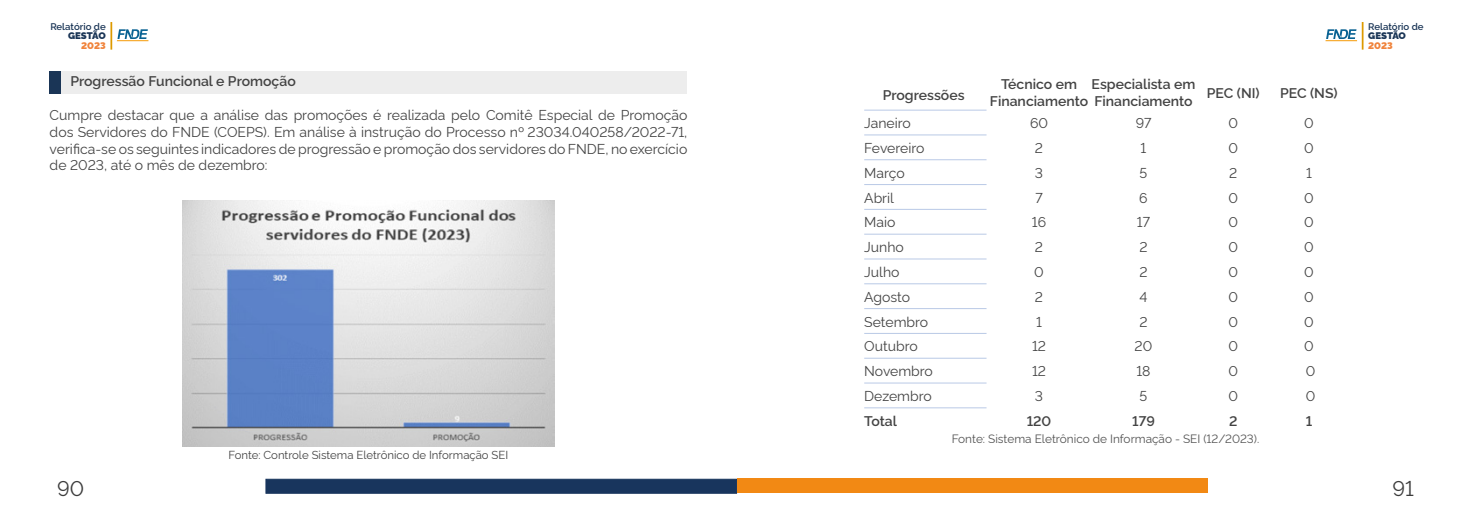
<style>
.page{position:relative;width:1474px;height:521px;background:#fff}
.page>*{position:absolute;margin:0;border:0;box-sizing:border-box;transform-origin:0 0}
.t1{font:21px "Rawline";color:#3c3c3c}
.t2{font:14px/16.8px "Rawline";color:#434343;text-align:justify}
.t3{font:600 14px/16.8px "Rawline";color:#434343}
.t4{font:11.81px "Rawline";color:#535353}
.t5{font:11.38px "Rawline";color:#434343}
.t6{font:600 9.62px "Rawline";color:#1a3556}
.t7{font:900 9.62px "Rawline";color:#1a3556}
.t8{font:900 9.62px "Rawline";color:#f0833b}
</style>
<div class="page">
<img style="left:182px;top:201px;width:373px;height:245px">
<div style="left:60px;top:71px;width:627px;height:23px;background:#ededed"></div>
<div style="left:49px;top:71px;width:11px;height:23px;background:#1a3556"></div>
<div style="left:265px;top:479px;width:472px;height:15px;background:#18355d;border:1px solid #18355d"></div>
<div style="left:737px;top:479px;width:470px;height:14px;background:#f28914"></div>
<svg style="left:117px;top:29px;width:31px;height:12px"></svg>
<hr style="left:110px;top:22px;width:2px;height:28px;background:#dd9a00">
<svg style="left:1325px;top:29px;width:31px;height:12px"></svg>
<hr style="left:1361px;top:22px;width:2px;height:28px;background:#dd9a00">
<hr style="left:864px;top:110px;width:122px;height:1px;background:#b9c9e6">
<hr style="left:864px;top:134px;width:122px;height:1px;background:#b9c9e6">
<hr style="left:864px;top:159px;width:122px;height:1px;background:#b9c9e6">
<hr style="left:864px;top:184px;width:122px;height:1px;background:#b9c9e6">
<hr style="left:864px;top:209px;width:122px;height:1px;background:#b9c9e6">
<hr style="left:864px;top:234px;width:122px;height:1px;background:#b9c9e6">
<hr style="left:864px;top:258px;width:122px;height:1px;background:#b9c9e6">
<hr style="left:864px;top:283px;width:122px;height:1px;background:#b9c9e6">
<hr style="left:864px;top:308px;width:122px;height:1px;background:#b9c9e6">
<hr style="left:864px;top:333px;width:122px;height:1px;background:#b9c9e6">
<hr style="left:864px;top:358px;width:122px;height:1px;background:#b9c9e6">
<hr style="left:864px;top:383px;width:122px;height:1px;background:#b9c9e6">
<hr style="left:864px;top:407px;width:122px;height:1px;background:#b9c9e6">
<p class="t6" style="left:50px;top:19px;width:57px">Relatório de</p>
<p class="t7" style="left:68px;top:29px;width:39px">GESTÃO</p>
<p class="t8" style="left:81px;top:38px;width:26px">2023</p>
<p class="t3" style="left:70px;top:71px;width:227px">Progressão Funcional e Promoção</p>
<p class="t2" style="left:50px;top:105px;width:639px">Cumpre destacar que a análise das promoções é realizada pelo Comitê Especial de Promoção dos Servidores do FNDE (COEPS). Em análise à instrução do Processo nº 23034.040258/2022-71, verifica-se os seguintes indicadores de progressão e promoção dos servidores do FNDE, no exercício de 2023, até o mês de dezembro:</p>
<p class="t5" style="left:228px;top:446px;width:281px">Fonte: Controle Sistema Eletrônico de Informação SEI</p>
<p class="t3" style="left:882px;top:85px;width:83px">Progressões</p>
<p class="t3" style="left:989px;top:75px;width:204px;text-indent:11px">Técnico em<br>Financiamento Financiamento</p>
<p class="t3" style="left:1091px;top:75px;width:105px">Especialista em</p>
<p class="t3" style="left:1206px;top:83px;width:54px">PEC (NI)</p>
<p class="t3" style="left:1280px;top:83px;width:59px">PEC (NS)</p>
<p class="t2" style="left:864px;top:113px;width:48px">Janeiro</p>
<p class="t2" style="left:1030px;top:113px;width:20px">60</p>
<p class="t2" style="left:1135px;top:113px;width:17px">97</p>
<p class="t2" style="left:1228px;top:113px;width:11px">0</p>
<p class="t2" style="left:1304px;top:113px;width:11px">0</p>
<p class="t2" style="left:864px;top:138px;width:62px">Fevereiro</p>
<p class="t2" style="left:1034px;top:138px;width:10px">2</p>
<p class="t2" style="left:1140px;top:138px;width:7px">1</p>
<p class="t2" style="left:1228px;top:138px;width:11px">0</p>
<p class="t2" style="left:1304px;top:138px;width:11px">0</p>
<p class="t2" style="left:864px;top:163px;width:42px">Março</p>
<p class="t2" style="left:1034px;top:163px;width:10px">3</p>
<p class="t2" style="left:1139px;top:163px;width:9px">5</p>
<p class="t2" style="left:1229px;top:163px;width:10px">2</p>
<p class="t2" style="left:1305px;top:163px;width:7px">1</p>
<p class="t2" style="left:864px;top:188px;width:31px">Abril</p>
<p class="t2" style="left:1035px;top:188px;width:9px">7</p>
<p class="t2" style="left:1139px;top:188px;width:10px">6</p>
<p class="t2" style="left:1228px;top:188px;width:11px">0</p>
<p class="t2" style="left:1304px;top:188px;width:11px">0</p>
<p class="t2" style="left:864px;top:213px;width:33px">Maio</p>
<p class="t2" style="left:1031px;top:213px;width:16px">16</p>
<p class="t2" style="left:1136px;top:213px;width:15px">17</p>
<p class="t2" style="left:1228px;top:213px;width:11px">0</p>
<p class="t2" style="left:1304px;top:213px;width:11px">0</p>
<p class="t2" style="left:864px;top:237px;width:41px">Junho</p>
<p class="t2" style="left:1034px;top:237px;width:10px">2</p>
<p class="t2" style="left:1139px;top:237px;width:10px">2</p>
<p class="t2" style="left:1228px;top:237px;width:11px">0</p>
<p class="t2" style="left:1304px;top:237px;width:11px">0</p>
<p class="t2" style="left:864px;top:262px;width:37px">Julho</p>
<p class="t2" style="left:1034px;top:262px;width:11px">0</p>
<p class="t2" style="left:1139px;top:262px;width:10px">2</p>
<p class="t2" style="left:1228px;top:262px;width:11px">0</p>
<p class="t2" style="left:1304px;top:262px;width:11px">0</p>
<p class="t2" style="left:864px;top:287px;width:47px">Agosto</p>
<p class="t2" style="left:1034px;top:287px;width:10px">2</p>
<p class="t2" style="left:1139px;top:287px;width:9px">4</p>
<p class="t2" style="left:1228px;top:287px;width:11px">0</p>
<p class="t2" style="left:1304px;top:287px;width:11px">0</p>
<p class="t2" style="left:864px;top:312px;width:65px">Setembro</p>
<p class="t2" style="left:1036px;top:312px;width:7px">1</p>
<p class="t2" style="left:1139px;top:312px;width:10px">2</p>
<p class="t2" style="left:1228px;top:312px;width:11px">0</p>
<p class="t2" style="left:1304px;top:312px;width:11px">0</p>
<p class="t2" style="left:864px;top:337px;width:55px">Outubro</p>
<p class="t2" style="left:1032px;top:337px;width:15px">12</p>
<p class="t2" style="left:1134px;top:337px;width:19px">20</p>
<p class="t2" style="left:1228px;top:337px;width:11px">0</p>
<p class="t2" style="left:1304px;top:337px;width:11px">0</p>
<p class="t2" style="left:864px;top:361px;width:70px">Novembro</p>
<p class="t2" style="left:1032px;top:361px;width:15px">12</p>
<p class="t2" style="left:1136px;top:361px;width:16px">18</p>
<p class="t2" style="left:1228px;top:361px;width:11px">0</p>
<p class="t2" style="left:1305px;top:361px;width:11px">0</p>
<p class="t2" style="left:864px;top:386px;width:69px">Dezembro</p>
<p class="t2" style="left:1034px;top:386px;width:10px">3</p>
<p class="t2" style="left:1139px;top:386px;width:9px">5</p>
<p class="t2" style="left:1228px;top:386px;width:11px">0</p>
<p class="t2" style="left:1305px;top:386px;width:11px">0</p>
<p class="t3" style="left:864px;top:411px;width:34px">Total</p>
<p class="t3" style="left:1026px;top:411px;width:26px">120</p>
<p class="t3" style="left:1132px;top:411px;width:24px">179</p>
<p class="t3" style="left:1229px;top:411px;width:10px">2</p>
<p class="t3" style="left:1305px;top:411px;width:8px">1</p>
<p class="t4" style="left:951px;top:430px;width:309px">Fonte: Sistema Eletrônico de Informação - SEI (12/2023).</p>
<p class="t6" style="left:1368px;top:19px;width:57px">Relatório de</p>
<p class="t7" style="left:1368px;top:29px;width:39px">GESTÃO</p>
<p class="t8" style="left:1368px;top:38px;width:26px">2023</p>
<h1 class="t1" style="left:57px;top:472px;width:29px">90</h1>
<h1 class="t1" style="left:1392px;top:472px;width:23px">91</h1>
</div>
